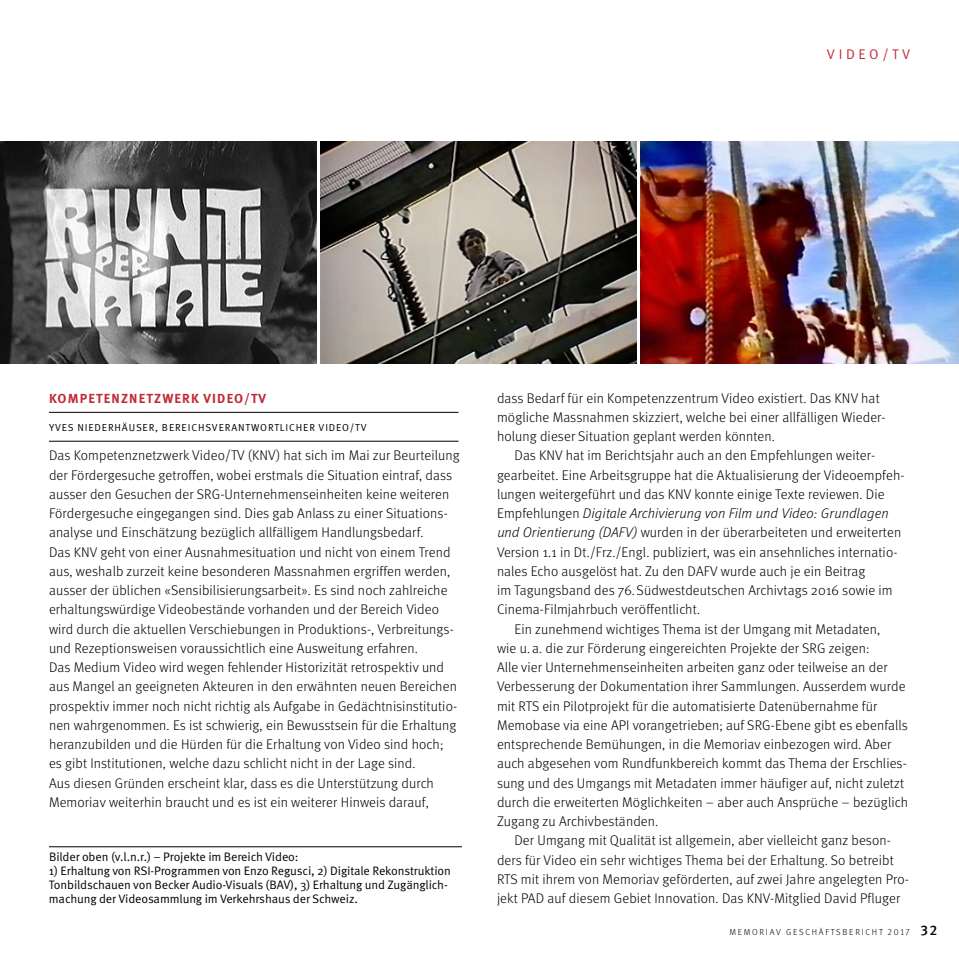
<style>
.page{position:relative;width:959px;height:959px;background:#fff}
.page>*{position:absolute;margin:0;border:0;box-sizing:border-box;transform-origin:0 0}
.t1{font:300 14px/19.2px "Meta";letter-spacing:.01em;color:#000}
.t2{font:italic 300 14px "Meta OT";letter-spacing:.01em;color:#000}
.t3{font:14px "Meta Pro";color:#c12b39}
.t4{font:700 13.12px "Meta Pro";letter-spacing:.085em;color:#c12b39}
.t5{font:12.25px/14px "Meta Pro";letter-spacing:-.01em;color:#000}
.t6{font:10.15px "Meta Pro";letter-spacing:.085em;color:#000}
.t7{font:8.75px "Meta Light LF";letter-spacing:.2em;color:#000}
.s1{font-family:"Meta";font-style:normal}
.s2{font-family:"Meta OT";font-style:italic}
.s3{font-family:"Meta Pro";font-weight:500;font-size:14px}
</style>
<div class="page">
<img style="left:640px;top:142px;width:319px;height:222px">
<img style="left:320px;top:142px;width:317px;height:222px">
<hr style="left:49px;top:412px;width:409px;height:1px;background:#000">
<hr style="left:49px;top:441px;width:409px;height:1px;background:#000">
<hr style="left:49px;top:846px;width:413px;height:1px;background:#000">
<img style="left:0;top:142px;width:317px;height:222px">
<p class="t3" style="left:827px;top:45px;width:84px">Vid eo/TV</p>
<p class="t4" style="left:49px;top:390px;width:211px">KOMPETENZNETZWERK VIDEO/TV</p>
<p class="t6" style="left:49px;top:421px;width:150px">Yves Niederhäuser, Bereichs</p>
<p class="t6" style="left:212px;top:421px;width:34px">verantw</p>
<p class="t6" style="left:260px;top:421px;width:107px">ortlich er Vid eo/TV</p>
<p class="t1" style="left:49px;top:446px;width:412px">Das Kompetenznetzwerk Video/TV (KNV) hat sich im Mai zur Beurteilung der Fördergesuche getroffen, wobei erstmals die Situation eintraf, dass ausser den Gesuchen der SRG-Unternehmenseinheiten keine weiteren Fördergesuche eingegangen sind. Dies gab Anlass zu einer Situations&shy;analyse und Einschätzung bezüglich allfälligem Handlungsbedarf.<br>Das KNV geht von einer Ausnahmesituation und nicht von einem Trend aus, weshalb zurzeit keine besonderen Massnahmen ergriffen werden, ausser der üblichen «Sensibilisierungsarbeit». Es sind noch zahlreiche erhaltungswürdige Videobestände vorhanden und der Bereich Video wird durch die aktuellen Verschiebungen in Produktions-, Verbreitungs&shy;und Rezeptionsweisen voraussichtlich eine Ausweitung erfahren.<br>Das Medium Video wird wegen fehlender Historizität retrospektiv und aus Mangel an geeigneten Akteuren in den erwähnten neuen Bereichen prospektiv immer noch nicht richtig als Aufgabe in Gedächtnisinstitutio&shy;nen wahrgenommen. Es ist schwierig, ein Bewusstsein für die Erhaltung heranzubilden und die Hürden für die Erhaltung von Video sind hoch; es gibt Institutionen, welche dazu schlicht nicht in der Lage sind.<br>Aus diesen Gründen erscheint klar, dass es die Unterstützung durch Memoriav weiterhin braucht und es ist ein weiterer Hinweis darauf,</p>
<p class="t5" style="left:49px;top:850px;width:251px">Bilder oben (v.l.n.r.) – Projekte im Bereich Video:</p>
<p class="t5" style="left:49px;top:864px;width:404px">1) Erhaltung von RSI -Programmen von Enzo Regusci, 2) Digitale Rekonstruktion<br>Tonbildschauen von Becker Audio-Visuals (BAV), 3) Erhaltung und Zugänglich&shy;machung der Videosammlung im Verkehrshaus der Schweiz.</p>
<p class="t1" style="left:497px;top:388px;width:389px">dass Bedarf für ein Kompetenzzentrum Video existiert. Das KNV hat mögliche Massnahmen skizziert, welche bei einer allfälligen Wieder&shy;holung dieser Situation geplant werden könnten.</p>
<p class="t1" style="left:497px;top:446px;width:409px;text-indent:18px">Das KNV hat im Berichtsjahr auch an den Empfehlungen weiter&shy;gearbeitet. Eine Arbeitsgruppe hat die Aktualisierung der Videoempfeh&shy;lungen weitergeführt und das KNV konnte einige Texte reviewen. Die</p>
<p class="t2" style="left:497px;top:505px;width:393px"><span class="s1">Empfehlungen</span> Digitale Archivierung von Film und Video: Grundlagen</p>
<p class="t1" style="left:497px;top:523px;width:406px"><span class="s2">und Orientierung (DAFV)</span> wurden in der überarbeiteten und erweiterten Version 1.1 in Dt./Frz./Engl. publiziert, was ein ansehnliches internatio&shy;nales Echo ausgelöst hat. Zu den DAFV wurde auch je ein Beitrag<br>im Tagungsband des 76.Südwestdeutschen Archivtags 2016 sowie im Cinema-Filmjahrbuch veröffentlicht.</p>
<p class="t1" style="left:497px;top:619px;width:413px;text-indent:18px">Ein zunehmend wichtiges Thema ist der Umgang mit Metadaten,<br>wie u. a. die zur Förderung eingereichten Projekte der SRG zeigen:<br>Alle vier Unternehmenseinheiten arbeiten ganz oder teilweise an der Verbesserung der Dokumentation ihrer Sammlungen. Ausserdem wurde mit RTS ein Pilotprojekt für die automatisierte Datenübernahme für Memobase via eine API vorangetrieben; auf SRG-Ebene gibt es ebenfalls entsprechende Bemühungen, in die Memoriav einbezogen wird. Aber auch abgesehen vom Rundfunkbereich kommt das Thema der Erschlies&shy;sung und des Umgangs mit Metadaten immer häufiger auf, nicht zuletzt durch die erweiterten Möglichkeiten – aber auch Ansprüche – bezüglich Zugang zu Archivbeständen.</p>
<p class="t1" style="left:497px;top:831px;width:414px;text-indent:18px">Der Umgang mit Qualität ist allgemein, aber vielleicht ganz beson&shy;ders für Video ein sehr wichtiges Thema bei der Erhaltung. So betreibt RTS mit ihrem von Memoriav geförderten, auf zwei Jahre angelegten Pro&shy;jekt PAD auf diesem Gebiet Innovation. Das KNV-Mitglied David Pfluger</p>
<p class="t7" style="left:729px;top:926px;width:209px">MEM ORIAV GESCHÄFTSBERICHT 2017 <span class="s3">32</span></p>
</div>
